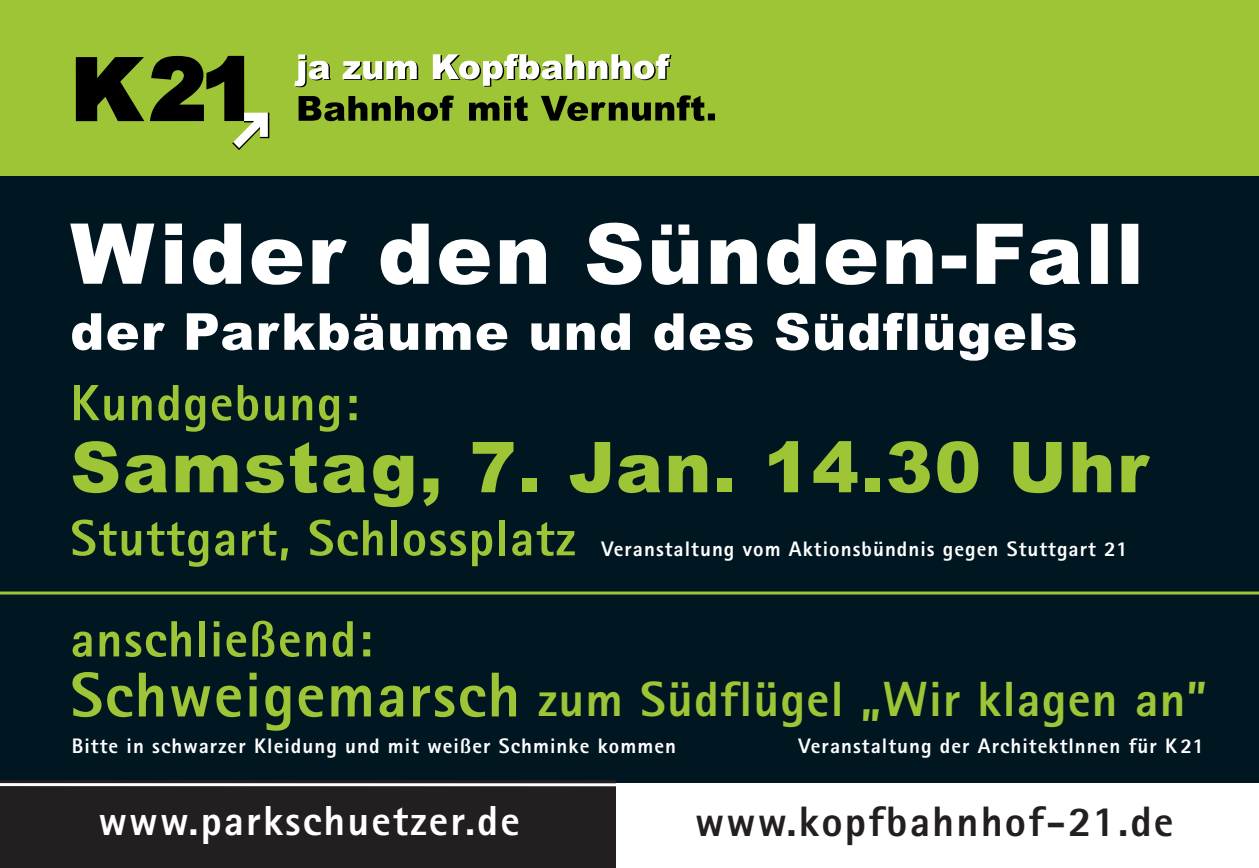
<style>
.page{position:relative;width:1259px;height:868px;background:#fff}
.page>*{position:absolute;margin:0;border:0;box-sizing:border-box;transform-origin:0 0}
.t1{font:900 84px "Arial";letter-spacing:.03em;color:#fff}
.t2{font:900 70.2px "Arial";letter-spacing:.025em;color:#9dc536}
.t3{font:800 51px/101.1px "Rotis Sans Serif";letter-spacing:.025em;color:#9dc536}
.t4{font:900 51px "Arial";letter-spacing:.025em;color:#fff}
.t5{font:800 49.5px "Rotis Sans Serif";letter-spacing:.025em;color:#9dc536}
.t6{font:800 42.6px "Rotis Sans Serif";letter-spacing:.05em;color:#231f20}
.t7{font:800 42px "Rotis Sans Serif";letter-spacing:.05em;color:#fff}
.t8{font:800 21px "Rotis Sans Serif";letter-spacing:.05em;color:#fff}
.s1{font-size:63.3px}
</style>
<div class="page">
<div style="left:0;top:158px;width:1259px;height:625px;background:#001722"></div>
<div style="left:0;top:0;width:1259px;height:176px;background:#9dc536"></div>
<div style="left:0;top:780px;width:616px;height:87px;background:#231f20"></div>
<hr style="left:0;top:783px;width:675px;height:3px;background:#fff">
<svg style="left:294px;top:54px;width:37px;height:33px"></svg>
<svg style="left:343px;top:61px;width:75px;height:19px"></svg>
<svg style="left:433px;top:54px;width:238px;height:33px"></svg>
<svg style="left:298px;top:95px;width:156px;height:26px"></svg>
<svg style="left:469px;top:96px;width:59px;height:25px"></svg>
<svg style="left:541px;top:95px;width:163px;height:26px"></svg>
<div style="left:708px;top:113px;width:7px;height:7px;background:#000"></div>
<svg style="left:76px;top:55px;width:194px;height:95px"></svg>
<hr style="left:0;top:591px;width:1259px;height:3px;background:#9dc536">
<h1 class="t1" style="left:70px;top:224px;width:1075px">Wider den Sünden-Fall</h1>
<h3 class="t4" style="left:70px;top:313px;width:1008px">der Parkbäume und des Südflügels</h3>
<h3 class="t3" style="left:70px;top:357px;width:290px">Kundgebung:</h3>
<h2 class="t2" style="left:70px;top:442px;width:1079px">Samstag, 7. Jan. 14.30 Uhr</h2>
<h3 class="t3" style="left:70px;top:492px;width:507px">Stuttgart, Schlossplatz anschließend:</h3>
<h3 class="t5" style="left:70px;top:682px;width:1139px"><span class="s1">Schweigemarsch</span> zum Südflügel „Wir klagen an”</h3>
<p class="t8" style="left:601px;top:541px;width:528px">Veranstaltung vom Aktionsbündnis gegen Stuttgart 21</p>
<p class="t8" style="left:72px;top:738px;width:606px">Bitte in schwarzer Kleidung und mit weißer Schminke kommen</p>
<p class="t8" style="left:798px;top:738px;width:407px">Veranstaltung der ArchitektInnen für K21</p>
<h3 class="t7" style="left:98px;top:805px;width:423px">www.parkschuetzer.de</h3>
<h3 class="t6" style="left:695px;top:806px;width:480px">www.kopfbahnhof-21.de</h3>
</div>
